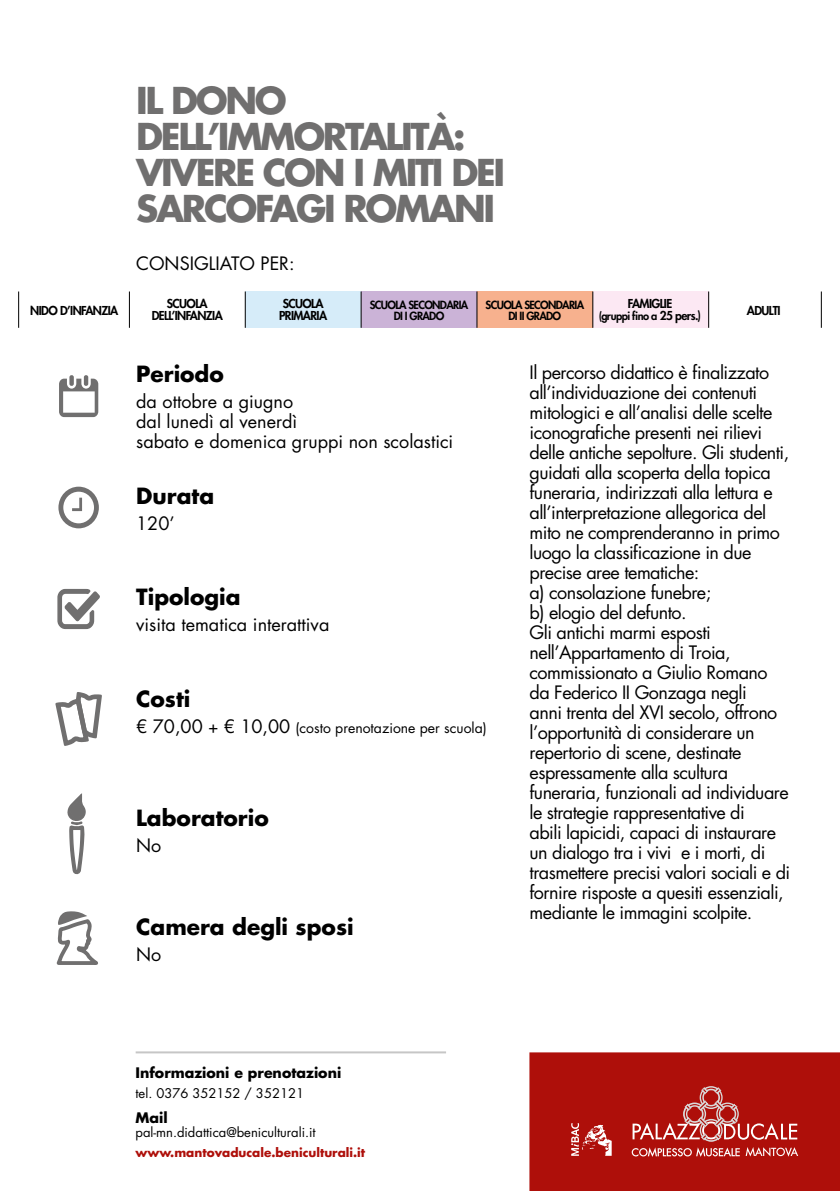
<style>
.page{position:relative;width:840px;height:1191px;background:#fff}
.page>*{position:absolute;margin:0;border:0;box-sizing:border-box;transform-origin:0 0}
.t1{font:700 36px/36px "Futura";letter-spacing:-.065em;color:#706f6f}
.t2{font:700 21.8px "Futura Std";color:#000}
.t3{font:18px/20px "Futura";letter-spacing:-.03em;color:#000}
.t4{font:18px/20px "Futura Std";color:#000}
.t5{font:18px "Futura";color:#000}
.t6{font:700 14.2px "Futura Std";color:#000}
.t7{font:14px "Futura Std";color:#000}
.t8{font:13px "Futura Std";color:#000}
.t9{font:800 12px/12px "Futura";letter-spacing:-.05em;color:#000;text-align:center}
.t10{font:700 12px "Futura";color:#ae0f0a}
.t11{font:800 11px/11.4px "Futura";letter-spacing:-.06em;color:#000;text-align:center}
.s1{font-size:12px}
.s2{font-size:18px}
.s3{font-size:17px}
</style>
<div class="page">
<div style="left:529px;top:1052px;width:310px;height:139px;background:#ae0f0a"></div>
<svg style="left:745px;top:1147px;width:52px;height:9px"></svg>
<svg style="left:631px;top:1147px;width:108px;height:9px"></svg>
<svg style="left:632px;top:1086px;width:164px;height:55px"></svg>
<svg style="left:571px;top:1123px;width:40px;height:32px"></svg>
<hr style="left:136px;top:1051px;width:310px;height:2px;background:#c6c6c6">
<div style="left:69px;top:375px;width:5px;height:11px;background:#706f6f;border-radius:2px"></div>
<svg style="left:59px;top:378px;width:39px;height:39px"></svg>
<svg style="left:58px;top:486px;width:41px;height:42px"></svg>
<svg style="left:55px;top:692px;width:47px;height:54px"></svg>
<svg style="left:57px;top:588px;width:43px;height:42px"></svg>
<svg style="left:56px;top:911px;width:42px;height:54px"></svg>
<svg style="left:67px;top:793px;width:19px;height:82px"></svg>
<div style="left:361px;top:291px;width:116px;height:37px;background:#cbb3d7"></div>
<div style="left:477px;top:291px;width:115px;height:37px;background:#f7b18e"></div>
<div style="left:592px;top:291px;width:116px;height:37px;background:#fce8f3"></div>
<div style="left:245px;top:291px;width:116px;height:37px;background:#d6ecf9"></div>
<hr style="left:245px;top:291px;width:1px;height:37px;background:#000">
<hr style="left:820px;top:291px;width:1px;height:37px;background:#000">
<hr style="left:129px;top:291px;width:1px;height:37px;background:#000">
<hr style="left:18px;top:291px;width:1px;height:37px;background:#000">
<hr style="left:360px;top:291px;width:1px;height:37px;background:#000">
<hr style="left:476px;top:291px;width:1px;height:37px;background:#000">
<hr style="left:592px;top:291px;width:1px;height:37px;background:#000">
<hr style="left:708px;top:291px;width:1px;height:37px;background:#000">
<h1 class="t1" style="left:136px;top:81px;width:370px">IL DONO<br>DELL’IMMORTALITÀ:<br>VIVERE CON I MITI DEI<br>SARCOFAGI ROMANI</h1>
<p class="t5" style="left:136px;top:251px;width:160px">CONSIGLIATO PER:</p>
<p class="t9" style="left:30px;top:304px;width:89px">NIDO D’INFANZIA</p>
<p class="t9" style="left:152px;top:298px;width:72px">SCUOLA<br>DELL’INFANZIA</p>
<p class="t9" style="left:279px;top:298px;width:49px;text-align:left">SCUOLA<br>PRIMARIA</p>
<p class="t11" style="left:369px;top:299px;width:100px">SCUOLA SECONDARIA<br>DI I GRADO</p>
<p class="t11" style="left:485px;top:299px;width:100px">SCUOLA SECONDARIA<br>DI II GRADO</p>
<p class="t9" style="left:746px;top:304px;width:35px">ADULTI</p>
<p class="t9" style="left:627px;top:298px;width:46px">FAMIGLIE</p>
<p class="t11" style="left:598px;top:310px;width:104px">(gruppi fino a <span class="s1">25 pers.)</span></p>
<p class="t2" style="left:136px;top:360px;width:89px">Periodo</p>
<p class="t4" style="left:136px;top:392px;width:318px">da ottobre a giugno<br>dal lunedì al venerdì<br>sabato e domenica gruppi non scolastici</p>
<p class="t2" style="left:136px;top:481px;width:79px">Durata</p>
<p class="t4" style="left:136px;top:513px;width:40px">120’</p>
<p class="t2" style="left:136px;top:582px;width:106px">Tipologia</p>
<p class="t4" style="left:136px;top:615px;width:194px">visita tematica interattiva</p>
<p class="t2" style="left:136px;top:684px;width:56px">Costi</p>
<p class="t7" style="left:136px;top:718px;width:352px"><span class="s2">€ 70,00</span> <span class="s3">+</span> <span class="s2">€ 10,00</span> (costo prenotazione per scuola)</p>
<p class="t2" style="left:136px;top:803px;width:134px">Laboratorio</p>
<p class="t4" style="left:136px;top:836px;width:27px">No</p>
<p class="t2" style="left:136px;top:912px;width:219px">Camera degli sposi</p>
<p class="t4" style="left:136px;top:944px;width:27px">No</p>
<p class="t6" style="left:135px;top:1063px;width:207px">Informazioni e prenotazioni</p>
<p class="t8" style="left:135px;top:1085px;width:170px">tel. 0376 352152 / 352121</p>
<p class="t6" style="left:135px;top:1107px;width:34px">Mail</p>
<p class="t8" style="left:135px;top:1123px;width:181px">pal-mn.didattica@beniculturali.it</p>
<p class="t10" style="left:135px;top:1144px;width:231px">www.mantovaducale.beniculturali.it</p>
<p class="t3" style="left:529px;top:362px;width:262px">Il percorso didattico è finalizzato all’individuazione dei contenuti mitologici e all’analisi delle scelte iconografiche presenti nei rilievi delle antiche sepolture. Gli studenti, guidati alla scoperta della topica funeraria, indirizzati alla lettura e all’interpretazione allegorica del mito ne comprenderanno in primo luogo la classificazione in due precise aree tematiche:<br>a) consolazione funebre;<br>b) elogio del defunto.<br>Gli antichi marmi esposti nell’Appartamento di Troia, commissionato a Giulio Romano da Federico II Gonzaga negli<br>anni trenta del XVI secolo, offrono l’opportunità di considerare un repertorio di scene, destinate espressamente alla scultura funeraria, funzionali ad individuare le strategie rappresentative di<br>abili lapicidi, capaci di instaurare un dialogo tra i vivi e i morti, di trasmettere precisi valori sociali e di fornire risposte a quesiti essenziali, mediante le immagini scolpite.</p>
</div>
